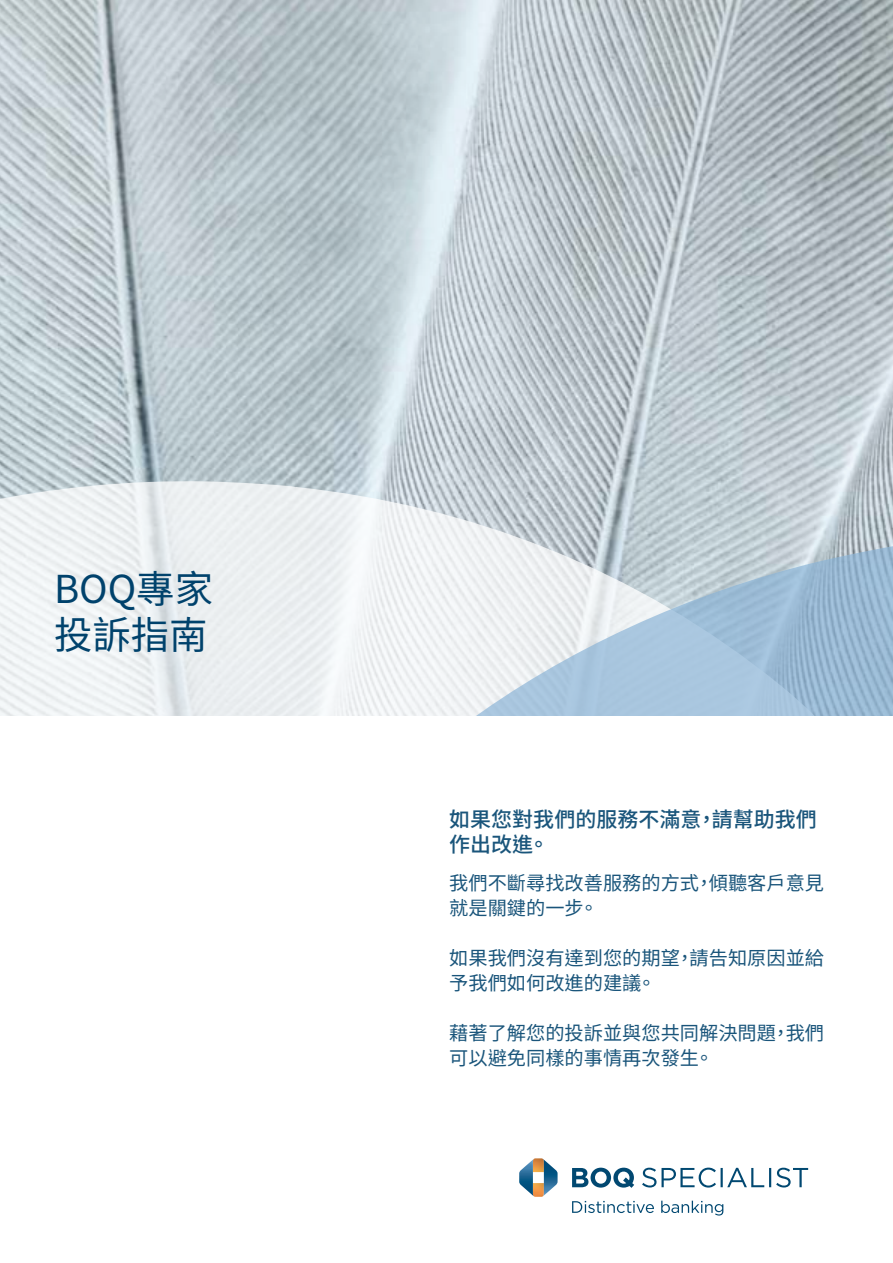
<style>
.page{position:relative;width:893px;height:1263px;background:#fff}
.page>*{position:absolute;margin:0;border:0;box-sizing:border-box;transform-origin:0 0}
.t1{font:38.4px/46.2px "Noto Sans CJ Ktc";color:#00426c}
.t2{font:500 21px/25px "Noto Sans CJ Ktc";color:#1a557b}
.t3{font:19.2px/25px "Noto Sans CJ Ktc";color:#1a557b}
</style>
<div class="page">
<img style="left:0;top:0;width:893px;height:481px">
<svg style="left:0;top:481px;width:893px;height:235px;fill:#eaeef0"></svg>
<svg style="left:191px;top:521px;width:702px;height:195px"></svg>
<svg style="left:572px;top:1168px;width:62px;height:20px"></svg>
<svg style="left:572px;top:1201px;width:82px;height:12px"></svg>
<svg style="left:661px;top:1201px;width:62px;height:14px"></svg>
<svg style="left:642px;top:1167px;width:166px;height:20px"></svg>
<img style="left:533px;top:1183px;width:10px;height:14px">
<img style="left:534px;top:1158px;width:9px;height:14px">
<svg style="left:519px;top:1159px;width:15px;height:37px"></svg>
<svg style="left:543px;top:1159px;width:15px;height:37px"></svg>
<h1 class="t1" style="left:54px;top:566px;width:161px">BOQ專家投訴指南</h1>
<p class="t2" style="left:449px;top:807px;width:369px">如果您對我們的服務不滿意，請幫助我們作出改進。</p>
<p class="t3" style="left:449px;top:871px;width:376px">我們不斷尋找改善服務的方式，傾聽客戶意見就是關鍵的一步。</p>
<p class="t3" style="left:449px;top:946px;width:376px">如果我們沒有達到您的期望，請告知原因並給予我們如何改進的建議。</p>
<p class="t3" style="left:449px;top:1021px;width:376px">藉著了解您的投訴並與您共同解決問題，我們可以避免同樣的事情再次發生。</p>
</div>
